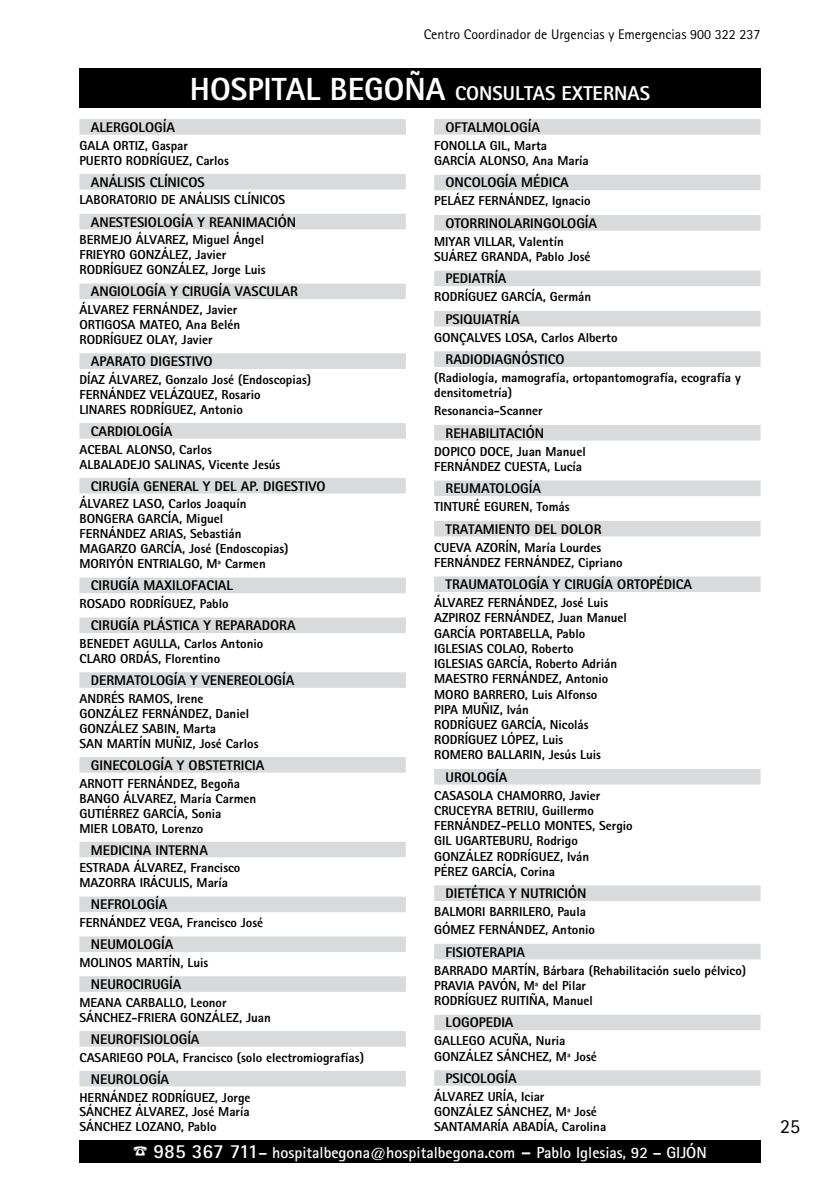
<style>
.page{position:relative;width:840px;height:1191px;background:#fff}
.page>*{position:absolute;margin:0;border:0;box-sizing:border-box;transform-origin:0 0}
.t1{font:800 20px "Rotis Sans Serif";color:#fff}
.t2{font:20px "Rotis Sans Serif";color:#000}
.t3{font:700 16px "Rotis Sans Serif";color:#fff}
.t4{font:800 14px "Rotis Sans Serif";color:#000}
.t5{font:14px "Rotis Sans Serif";color:#000}
.t6{font:800 13px/15.2px "Rotis Sans Serif";color:#000}
.s1{font-size:32px}
.s2{font-size:20px}
.s3{font-size:18px}
</style>
<div class="page">
<div style="left:79px;top:68px;width:681px;height:40px;background:#000"></div>
<div style="left:79px;top:1140px;width:681px;height:22px;background:#000"></div>
<div style="left:79px;top:119px;width:326px;height:16px;background:#d9dadb"></div>
<div style="left:79px;top:174px;width:326px;height:15px;background:#d9dadb"></div>
<div style="left:79px;top:214px;width:326px;height:15px;background:#d9dadb"></div>
<div style="left:79px;top:283px;width:326px;height:16px;background:#d9dadb"></div>
<div style="left:79px;top:353px;width:326px;height:16px;background:#d9dadb"></div>
<div style="left:79px;top:423px;width:326px;height:16px;background:#d9dadb"></div>
<div style="left:79px;top:478px;width:326px;height:15px;background:#d9dadb"></div>
<div style="left:79px;top:577px;width:326px;height:16px;background:#d9dadb"></div>
<div style="left:79px;top:617px;width:326px;height:16px;background:#d9dadb"></div>
<div style="left:79px;top:672px;width:326px;height:16px;background:#d9dadb"></div>
<div style="left:79px;top:757px;width:326px;height:15px;background:#d9dadb"></div>
<div style="left:79px;top:841px;width:326px;height:16px;background:#d9dadb"></div>
<div style="left:79px;top:896px;width:326px;height:16px;background:#d9dadb"></div>
<div style="left:79px;top:936px;width:326px;height:16px;background:#d9dadb"></div>
<div style="left:79px;top:976px;width:326px;height:16px;background:#d9dadb"></div>
<div style="left:79px;top:1031px;width:326px;height:15px;background:#d9dadb"></div>
<div style="left:79px;top:1071px;width:326px;height:15px;background:#d9dadb"></div>
<div style="left:434px;top:119px;width:326px;height:16px;background:#d9dadb"></div>
<div style="left:434px;top:175px;width:326px;height:15px;background:#d9dadb"></div>
<div style="left:434px;top:215px;width:326px;height:16px;background:#d9dadb"></div>
<div style="left:434px;top:271px;width:326px;height:15px;background:#d9dadb"></div>
<div style="left:434px;top:311px;width:326px;height:15px;background:#d9dadb"></div>
<div style="left:434px;top:351px;width:326px;height:16px;background:#d9dadb"></div>
<div style="left:434px;top:425px;width:326px;height:15px;background:#d9dadb"></div>
<div style="left:434px;top:480px;width:326px;height:16px;background:#d9dadb"></div>
<div style="left:434px;top:521px;width:326px;height:15px;background:#d9dadb"></div>
<div style="left:434px;top:576px;width:326px;height:16px;background:#d9dadb"></div>
<div style="left:434px;top:769px;width:326px;height:15px;background:#d9dadb"></div>
<div style="left:434px;top:885px;width:326px;height:16px;background:#d9dadb"></div>
<div style="left:434px;top:943px;width:326px;height:16px;background:#d9dadb"></div>
<div style="left:434px;top:1014px;width:326px;height:16px;background:#d9dadb"></div>
<div style="left:434px;top:1070px;width:326px;height:15px;background:#d9dadb"></div>
<p class="t5" style="left:423px;top:26px;width:338px">Centro Coordinador de Urgencias y Emergencias 900 322 237</p>
<h1 class="t1" style="left:190px;top:81px;width:461px"><span class="s1">HOSPITAL BEGOÑA</span> CONSULTAS EXTERNAS</h1>
<p class="t4" style="left:91px;top:118px;width:85px">ALERGOLOGÍA</p>
<p class="t6" style="left:79px;top:138px;width:151px">GALA ORTIZ, Gaspar<br>PUERTO RODRÍGUEZ, Carlos</p>
<p class="t4" style="left:91px;top:173px;width:115px">ANÁLISIS CLÍNICOS</p>
<p class="t6" style="left:79px;top:192px;width:207px">LABORATORIO DE ANÁLISIS CLÍNICOS</p>
<p class="t4" style="left:91px;top:213px;width:207px">ANESTESIOLOGÍA Y REANIMACIÓN</p>
<p class="t6" style="left:79px;top:232px;width:188px">BERMEJO ÁLVAREZ, Miguel Ángel<br>FRIEYRO GONZÁLEZ, Javier<br>RODRÍGUEZ GONZÁLEZ, Jorge Luis</p>
<p class="t4" style="left:91px;top:283px;width:208px">ANGIOLOGÍA Y CIRUGÍA VASCULAR</p>
<p class="t6" style="left:79px;top:302px;width:162px">ÁLVAREZ FERNÁNDEZ, Javier<br>ORTIGOSA MATEO, Ana Belén<br>RODRÍGUEZ OLAY, Javier</p>
<p class="t4" style="left:91px;top:352px;width:123px">APARATO DIGESTIVO</p>
<p class="t6" style="left:79px;top:372px;width:233px">DÍAZ ÁLVAREZ, Gonzalo José (Endoscopias)<br>FERNÁNDEZ VELÁZQUEZ, Rosario<br>LINARES RODRÍGUEZ, Antonio</p>
<p class="t4" style="left:91px;top:422px;width:83px">CARDIOLOGÍA</p>
<p class="t6" style="left:79px;top:441px;width:202px">ACEBAL ALONSO, Carlos<br>ALBALADEJO SALINAS, Vicente Jesús</p>
<p class="t4" style="left:91px;top:477px;width:236px">CIRUGÍA GENERAL Y DEL AP. DIGESTIVO</p>
<p class="t6" style="left:79px;top:496px;width:210px">ÁLVAREZ LASO, Carlos Joaquín<br>BONGERA GARCÍA, Miguel<br>FERNÁNDEZ ARIAS, Sebastián<br>MAGARZO GARCÍA, José (Endoscopias)<br>MORIYÓN ENTRIALGO, Mª Carmen</p>
<p class="t4" style="left:91px;top:577px;width:144px">CIRUGÍA MAXILOFACIAL</p>
<p class="t6" style="left:79px;top:596px;width:151px">ROSADO RODRÍGUEZ, Pablo</p>
<p class="t4" style="left:91px;top:616px;width:206px">CIRUGÍA PLÁSTICA Y REPARADORA</p>
<p class="t6" style="left:79px;top:636px;width:185px">BENEDET AGULLA, Carlos Antonio<br>CLARO ORDÁS, Florentino</p>
<p class="t4" style="left:91px;top:671px;width:205px">DERMATOLOGÍA Y VENEREOLOGÍA</p>
<p class="t6" style="left:79px;top:691px;width:180px">ANDRÉS RAMOS, Irene<br>GONZÁLEZ FERNÁNDEZ, Daniel<br>GONZÁLEZ SABIN, Marta<br>SAN MARTÍN MUÑIZ, José Carlos</p>
<p class="t4" style="left:91px;top:756px;width:175px">GINECOLOGÍA Y OBSTETRICIA</p>
<p class="t6" style="left:79px;top:775px;width:178px">ARNOTT FERNÁNDEZ, Begoña<br>BANGO ÁLVAREZ, María Carmen<br>GUTIÉRREZ GARCÍA, Sonia<br>MIER LOBATO, Lorenzo</p>
<p class="t4" style="left:91px;top:841px;width:118px">MEDICINA INTERNA</p>
<p class="t6" style="left:79px;top:860px;width:162px">ESTRADA ÁLVAREZ, Francisco<br>MAZORRA IRÁCULIS, María</p>
<p class="t4" style="left:91px;top:895px;width:78px">NEFROLOGÍA</p>
<p class="t6" style="left:79px;top:915px;width:185px">FERNÁNDEZ VEGA, Francisco José</p>
<p class="t4" style="left:91px;top:935px;width:84px">NEUMOLOGÍA</p>
<p class="t6" style="left:79px;top:954px;width:130px">MOLINOS MARTÍN, Luis</p>
<p class="t4" style="left:91px;top:975px;width:92px">NEUROCIRUGÍA</p>
<p class="t6" style="left:79px;top:994px;width:193px">MEANA CARBALLO, Leonor<br>SÁNCHEZ-FRIERA GONZÁLEZ, Juan</p>
<p class="t4" style="left:91px;top:1030px;width:110px">NEUROFISIOLOGÍA</p>
<p class="t6" style="left:79px;top:1049px;width:286px">CASARIEGO POLA, Francisco (solo electromiografías)</p>
<p class="t4" style="left:91px;top:1070px;width:80px">NEUROLOGÍA</p>
<p class="t6" style="left:79px;top:1089px;width:172px;text-align:justify">HERNÁNDEZ RODRÍGUEZ, Jorge SÁNCHEZ ÁLVAREZ, José María SÁNCHEZ LOZANO, Pablo</p>
<p class="t4" style="left:445px;top:118px;width:96px">OFTALMOLOGÍA</p>
<p class="t6" style="left:434px;top:138px;width:156px">FONOLLA GIL, Marta<br>GARCÍA ALONSO, Ana María</p>
<p class="t4" style="left:445px;top:174px;width:125px">ONCOLOGÍA MÉDICA</p>
<p class="t6" style="left:434px;top:193px;width:158px">PELÁEZ FERNÁNDEZ, Ignacio</p>
<p class="t4" style="left:445px;top:214px;width:153px">OTORRINOLARINGOLOGÍA</p>
<p class="t6" style="left:434px;top:234px;width:158px">MIYAR VILLAR, Valentín<br>SUÁREZ GRANDA, Pablo José</p>
<p class="t4" style="left:445px;top:270px;width:62px">PEDIATRÍA</p>
<p class="t6" style="left:434px;top:289px;width:158px">RODRÍGUEZ GARCÍA, Germán</p>
<p class="t4" style="left:445px;top:310px;width:76px">PSIQUIATRÍA</p>
<p class="t6" style="left:434px;top:329px;width:185px">GONÇALVES LOSA, Carlos Alberto</p>
<p class="t4" style="left:445px;top:350px;width:121px">RADIODIAGNÓSTICO</p>
<p class="t6" style="left:434px;top:370px;width:308px">(Radiología, mamografía, ortopantomografía, ecografía y densitometría)</p>
<p class="t6" style="left:434px;top:403px;width:110px">Resonancia-Scanner</p>
<p class="t4" style="left:445px;top:424px;width:100px">REHABILITACIÓN</p>
<p class="t6" style="left:434px;top:443px;width:153px">DOPICO DOCE, Juan Manuel<br>FERNÁNDEZ CUESTA, Lucía</p>
<p class="t4" style="left:445px;top:479px;width:97px">REUMATOLOGÍA</p>
<p class="t6" style="left:434px;top:499px;width:137px">TINTURÉ EGUREN, Tomás</p>
<p class="t4" style="left:445px;top:520px;width:157px">TRATAMIENTO DEL DOLOR</p>
<p class="t6" style="left:434px;top:539px;width:190px">CUEVA AZORÍN, María Lourdes<br>FERNÁNDEZ FERNÁNDEZ, Cipriano</p>
<p class="t4" style="left:445px;top:575px;width:248px">TRAUMATOLOGÍA Y CIRUGÍA ORTOPÉDICA</p>
<p class="t6" style="left:434px;top:595px;width:194px">ÁLVAREZ FERNÁNDEZ, José Luis<br>AZPIROZ FERNÁNDEZ, Juan Manuel<br>GARCÍA PORTABELLA, Pablo<br>IGLESIAS COLAO, Roberto<br>IGLESIAS GARCÍA, Roberto Adrián<br>MAESTRO FERNÁNDEZ, Antonio<br>MORO BARRERO, Luis Alfonso<br>PIPA MUÑIZ, Iván<br>RODRÍGUEZ GARCÍA, Nicolás<br>RODRÍGUEZ LÓPEZ, Luis<br>ROMERO BALLARIN, Jesús Luis</p>
<p class="t4" style="left:445px;top:768px;width:63px">UROLOGÍA</p>
<p class="t6" style="left:434px;top:787px;width:200px">CASASOLA CHAMORRO, Javier<br>CRUCEYRA BETRIU, Guillermo<br>FERNÁNDEZ-PELLO MONTES, Sergio<br>GIL UGARTEBURU, Rodrigo<br>GONZÁLEZ RODRÍGUEZ, Iván<br>PÉREZ GARCÍA, Corina</p>
<p class="t4" style="left:445px;top:884px;width:142px">DIETÉTICA Y NUTRICIÓN</p>
<p class="t6" style="left:434px;top:902px;width:162px;line-height:18px">BALMORI BARRILERO, Paula<br>GÓMEZ FERNÁNDEZ, Antonio</p>
<p class="t4" style="left:445px;top:943px;width:81px">FISIOTERAPIA</p>
<p class="t6" style="left:434px;top:962px;width:313px">BARRADO MARTÍN, Bárbara (Rehabilitación suelo pélvico)<br>PRAVIA PAVÓN, Mª del Pilar<br>RODRÍGUEZ RUITIÑA, Manuel</p>
<p class="t4" style="left:445px;top:1013px;width:69px">LOGOPEDIA</p>
<p class="t6" style="left:434px;top:1033px;width:164px">GALLEGO ACUÑA, Nuria<br>GONZÁLEZ SÁNCHEZ, Mª José</p>
<p class="t4" style="left:445px;top:1069px;width:73px">PSICOLOGÍA</p>
<p class="t6" style="left:434px;top:1088px;width:173px">ÁLVAREZ URÍA, Iciar<br>GONZÁLEZ SÁNCHEZ, Mª José<br>SANTAMARÍA ABADÍA, Carolina</p>
<p class="t3" style="left:153px;top:1142px;width:554px"><span class="s2">985 367 711</span>– hospitalbegona@hospitalbegona.com <span class="s3">–</span> Pablo Iglesias, 92 – GIJÓN</p>
<h1 class="t2" style="left:779px;top:1114px;width:21px">25</h1>
</div>
